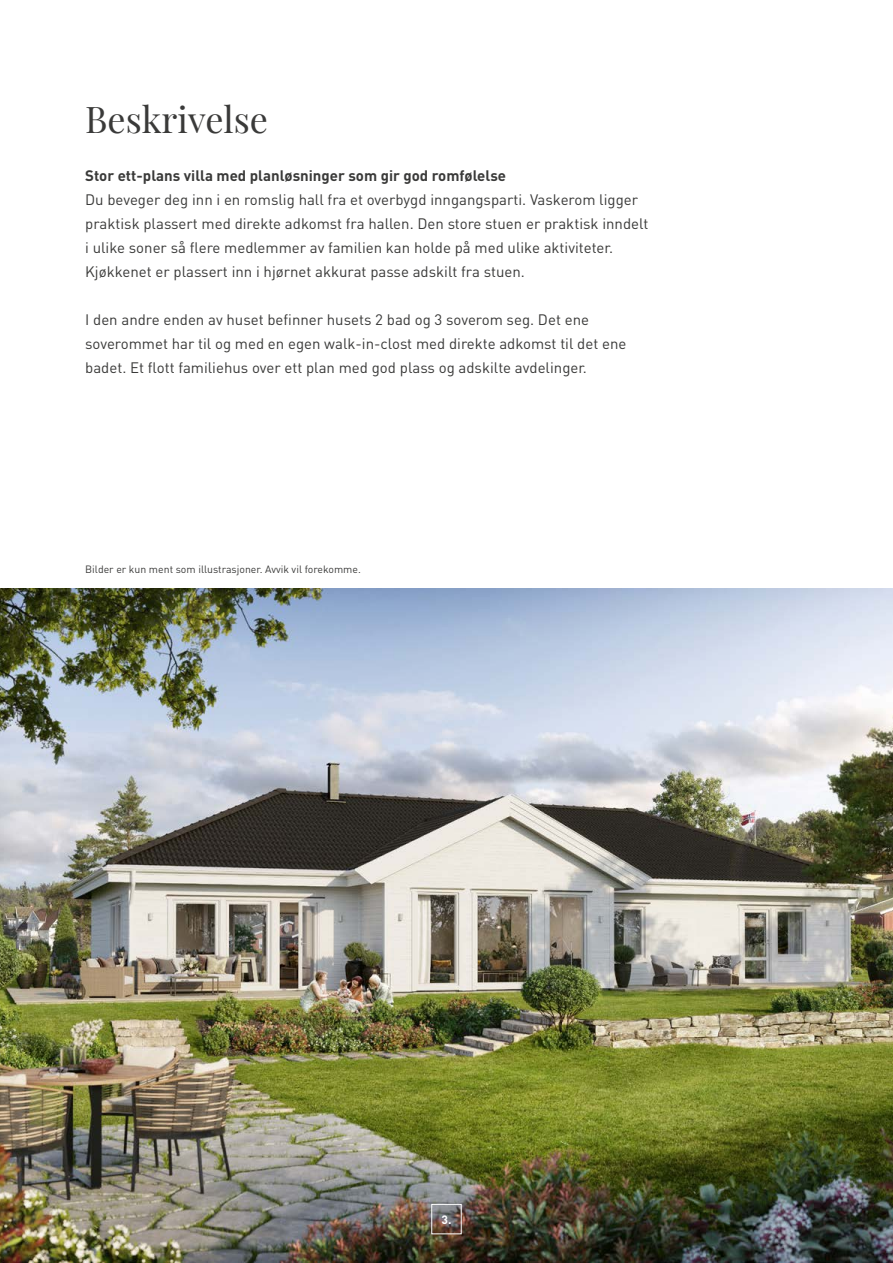
<style>
.page{position:relative;width:893px;height:1263px;background:#fff}
.page>*{position:absolute;margin:0;border:0;box-sizing:border-box;transform-origin:0 0}
.t1{font:36px "Playfair Display";color:#3a3a39}
.t2{font:15px/24px "DIN";color:#3a3a39}
.t3{font:700 15px "DIN";color:#3a3a39}
.t4{font:700 12px "DIN";color:#fff}
.t5{font:10.5px "DIN";color:#3a3a39}
</style>
<div class="page">
<img style="left:0;top:588px;width:893px;height:674px">
<div style="left:431px;top:1204px;width:31px;height:30px;border:1px solid #fff"></div>
<h1 class="t1" style="left:85px;top:91px;width:185px">Beskrivelse</h1>
<p class="t3" style="left:85px;top:166px;width:422px">Stor ett-plans villa med planløsninger som gir god romfølelse</p>
<p class="t2" style="left:85px;top:188px;width:565px">Du beveger deg inn i en romslig hall fra et overbygd inngangsparti. Vaskerom ligger praktisk plassert med direkte adkomst fra hallen. Den store stuen er praktisk inndelt i ulike soner så flere medlemmer av familien kan holde på med ulike aktiviteter.<br>Kjøkkenet er plassert inn i hjørnet akkurat passe adskilt fra stuen.</p>
<p class="t2" style="left:85px;top:308px;width:543px">I den andre enden av huset befinner husets 2 bad og 3 soverom seg. Det ene soverommet har til og med en egen walk-in-clost med direkte adkomst til det ene badet. Et flott familiehus over ett plan med god plass og adskilte avdelinger.</p>
<p class="t5" style="left:85px;top:563px;width:277px">Bilder er kun ment som illustrasjoner. Avvik vil forekomme.</p>
<p class="t4" style="left:441px;top:1211px;width:11px">3.</p>
</div>
